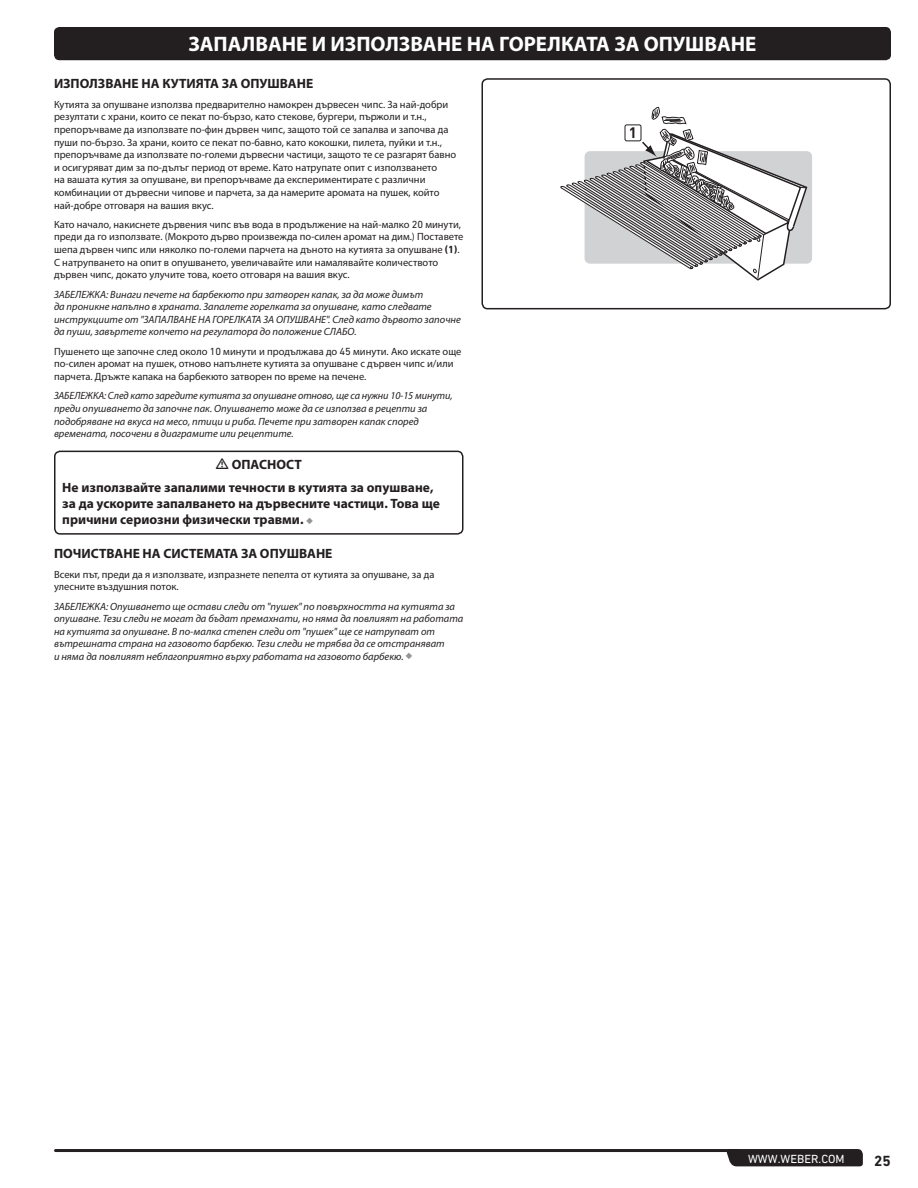
<style>
.page{position:relative;width:918px;height:1188px;background:#fff}
.page>*{position:absolute;margin:0;border:0;box-sizing:border-box;transform-origin:0 0}
.t1{font:700 21px "Myriad Pro";color:#fff}
.t2{font:700 15px "DIN Next LT Pro";color:#231f20}
.t3{font:700 15px "DIN Pro";color:#231f20}
.t4{font:700 13.5px/23px "Myriad Pro";color:#231f20}
.t5{font:12px "DIN Next LT Pro";color:#fff}
.t6{font:10.5px/12.6px "Myriad Pro";color:#231f20}
.t7{font:italic 10.5px/12.6px "Myriad Pro";color:#231f20}
.s1{font-family:"DIN Next LT Pro"}
.s2{font-family:"DIN Next LT Pro";font-weight:700}
.s3{color:#939598}
</style>
<div class="page">
<div style="left:54px;top:27px;width:837px;height:33px;background:#231f20;border-radius:5px"></div>
<hr style="left:56px;top:1149px;width:682px;height:3px;background:#231f20">
<div style="left:726px;top:1149px;width:137px;height:17px;background:#231f20"></div>
<svg style="left:560px;top:107px;width:248px;height:174px"></svg>
<div style="left:625px;top:125px;width:16px;height:16px;background:#fff;border-radius:2px"></div>
<div style="left:625px;top:125px;width:16px;height:16px;border:1px solid #231f20;border-radius:2px"></div>
<div style="left:482px;top:78px;width:409px;height:231px;border:2px solid #231f20;border-radius:5px"></div>
<div style="left:54px;top:451px;width:409px;height:84px;border:2px solid #231f20;border-radius:5px"></div>
<h1 class="t1" style="left:188px;top:31px;width:570px">ЗАПАЛВАНЕ И ИЗПОЛЗВАНЕ НА ГОРЕЛКАТА ЗА ОПУШВАНЕ</h1>
<p class="t4" style="left:54px;top:72px;width:261px">ИЗПОЛЗВАНЕ НА КУТИЯТА ЗА ОПУШВАНЕ</p>
<p class="t6" style="left:54px;top:98px;width:404px">Кутията за опушване използва предварително намокрен дървесен чипс. За най-добри резултати с храни, които се пекат по-бързо, като стекове, бургери, пържоли и т.н., препоръчваме да използвате по-фин дървен чипс, защото той се запалва и започва да пуши по-бързо. За храни, които се пекат по-бавно, като кокошки, пилета, пуйки и т.н., препоръчваме да използвате по-големи дървесни частици, защото те се разгарят бавно и осигуряват дим за по-дълъг период от време. Като натрупате опит с използването<br>на вашата кутия за опушване, ви препоръчваме да експериментирате с различни комбинации от дървесни чипове и парчета, за да намерите аромата на пушек, който най-добре отговаря на вашия вкус.</p>
<p class="t6" style="left:54px;top:218px;width:411px">Като начало, накиснете дървения чипс във вода в продължение на най-малко <span class="s1">20</span> минути, преди да го използвате. (Мокрото дърво произвежда по-силен аромат на дим.) Поставете шепа дървен чипс или няколко по-големи парчета на дъното на кутията за опушване <span class="s2">(1)</span>.<br>С натрупването на опит в опушването, увеличавайте или намалявайте количеството дървен чипс, докато улучите това, което отговаря на вашия вкус.</p>
<p class="t7" style="left:54px;top:288px;width:408px">ЗАБЕЛЕЖКА: Винаги печете на барбекюто при затворен капак, за да може димът<br>да проникне напълно в храната. Запалете горелката за опушване, като следвате инструкциите от "ЗАПАЛВАНЕ НА ГОРЕЛКАТА ЗА ОПУШВАНЕ". След като дървото започне да пуши, завъртете копчето на регулатора до положение СЛАБО.</p>
<p class="t6" style="left:54px;top:345px;width:409px">Пушенето ще започне след около <span class="s1">10</span> минути и продължава до <span class="s1">45</span> минути. Ако искате още по-силен аромат на пушек, отново напълнете кутията за опушване с дървен чипс и/или парчета. Дръжте капака на барбекюто затворен по време на печене.</p>
<p class="t7" style="left:54px;top:389px;width:400px">ЗАБЕЛЕЖКА: След като заредите кутията за опушване отново, ще са нужни 10-15 минути, преди опушването да започне пак. Опушването може да се използва в рецепти за подобряване на вкуса на месо, птици и риба. Печете при затворен капак според времената, посочени в диаграмите или рецептите.</p>
<p class="t4" style="left:62px;top:453px;width:373px;text-indent:170px">ОПАСНОСТ<br>Не използвайте запалими течности в кутията за опушване,</p>
<p class="t4" style="left:62px;top:495px;width:379px;line-height:16.2px">за да ускорите запалването на дървесните частици. Това ще причини сериозни физически травми. <span class="s3">◆</span></p>
<p class="t4" style="left:54px;top:542px;width:280px">ПОЧИСТВАНЕ НА СИСТЕМАТА ЗА ОПУШВАНЕ</p>
<p class="t6" style="left:54px;top:568px;width:382px">Всеки път, преди да я използвате, изпразнете пепелта от кутията за опушване, за да улесните въздушния поток.</p>
<p class="t7" style="left:54px;top:600px;width:411px">ЗАБЕЛЕЖКА: Опушването ще остави следи от "пушек" по повърхността на кутията за опушване. Тези следи не могат да бъдат премахнати, но няма да повлияят на работата на кутията за опушване. В по-малка степен следи от "пушек" ще се натрупват от вътрешната страна на газовото барбекю. Тези следи не трябва да се отстраняват<br>и няма да повлияят неблагоприятно върху работата на газовото барбекю. <span class="s3">◆</span></p>
<h2 class="t3" style="left:629px;top:120px;width:10px">1</h2>
<p class="t5" style="left:748px;top:1152px;width:98px">WWW.WEBER.COM</p>
<h2 class="t2" style="left:874px;top:1153px;width:18px">25</h2>
</div>
